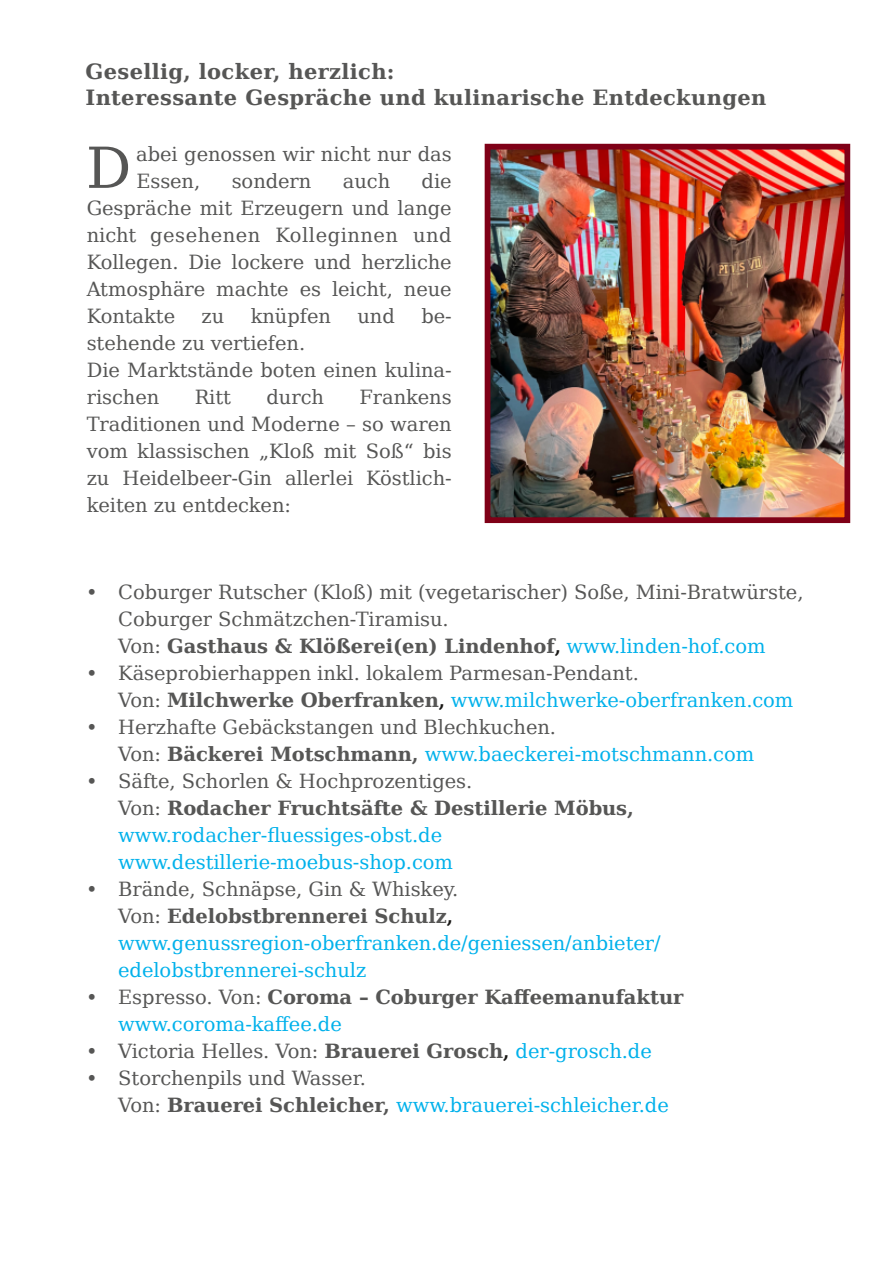
<style>
.page{position:relative;width:893px;height:1263px;background:#fff}
.page>*{position:absolute;margin:0;border:0;box-sizing:border-box;transform-origin:0 0}
.t1{font:56.55px "DejaVu Serif";color:#565655}
.t2{font:700 21px/25.5px "DejaVu Serif";letter-spacing:.015em;color:#565655}
.t3{font:19.5px/27px "DejaVu Serif";letter-spacing:-.005em;color:#565655}
.t4{font:19.5px/27px "DejaVu Serif";letter-spacing:-.005em;color:#00b1eb}
.t5{font:700 19.5px/27px "DejaVu Serif";letter-spacing:-.005em;color:#565655}
.s1{font-weight:700}
.s2{font-weight:700;font-size:18px;color:#181715}
.s3{color:#00b1eb}
.s4{color:#565655}
.s5{font-weight:700;color:#565655}
.s6{font-weight:400}
.s7{font-weight:400;color:#00b1eb}
</style>
<div class="page">
<img style="left:492px;top:151px;width:351px;height:365px">
<div style="left:485px;top:144px;width:365px;height:379px;border:6px solid #7f0017"></div>
<p class="t2" style="left:86px;top:59px;width:682px">Gesellig, locker, herzlich:<br>Interessante Gespräche und kulinarische Entdeckungen</p>
<h1 class="t1" style="left:86px;top:135px;width:47px">D</h1>
<p class="t3" style="left:136px;top:141px;width:317px">abei genossen wir nicht nur das<br>Essen,</p>
<p class="t3" style="left:87px;top:168px;width:366px;text-align:justify;text-indent:335px">die Gespräche mit Erzeugern und lange nicht gesehenen Kolleginnen und Kollegen. Die lockere und herzliche Atmosphäre machte es leicht, neue Kontakte</p>
<p class="t3" style="left:232px;top:168px;width:81px">sondern</p>
<p class="t3" style="left:343px;top:168px;width:49px">auch</p>
<p class="t3" style="left:202px;top:303px;width:24px">zu</p>
<p class="t3" style="left:251px;top:303px;width:82px">knüpfen</p>
<p class="t3" style="left:357px;top:303px;width:39px">und</p>
<p class="t3" style="left:421px;top:303px;width:32px">be-</p>
<p class="t3" style="left:87px;top:330px;width:366px">stehende zu vertiefen.<br>Die Marktstände boten einen kulina&shy;rischen</p>
<p class="t3" style="left:87px;top:384px;width:366px;text-align:justify;text-indent:273px">Frankens Traditionen und Moderne – so waren vom klassischen „Kloß mit Soß“ bis zu Heidelbeer-Gin allerlei Köstlich&shy;keiten zu entdecken:</p>
<p class="t3" style="left:195px;top:384px;width:38px">Ritt</p>
<p class="t3" style="left:266px;top:384px;width:59px">durch</p>
<p class="t3" style="left:118px;top:579px;width:687px;text-indent:-32px">• Coburger Rutscher (Kloß) mit (vegetarischer) Soße, Mini-Bratwürste,<br>Coburger Schmätzchen-Tiramisu.<br>Von: <span class="s1">Gasthaus &amp; Klößerei(en) Lindenhof</span><span class="s2">,</span> <span class="s3">www.linden-hof.com</span></p>
<p class="t3" style="left:118px;top:660px;width:677px;text-indent:-32px">• Käseprobierhappen inkl. lokalem Parmesan-Pendant.<br>Von: <span class="s1">Milchwerke Oberfranken</span><span class="s2">,</span> <span class="s3">www.milchwerke-oberfranken.com</span></p>
<p class="t3" style="left:118px;top:714px;width:638px;text-indent:-32px">• Herzhafte Gebäckstangen und Blechkuchen.<br>Von: <span class="s1">Bäckerei Motschmann,</span> <span class="s3">www.baeckerei-motschmann.com</span></p>
<p class="t4" style="left:118px;top:768px;width:517px;text-indent:-32px"><span class="s4">• Säfte, Schorlen &amp; Hochprozentiges.<br>Von:</span> <span class="s5">Rodacher Fruchtsäfte &amp; Destillerie Möbus, </span>www.rodacher-fluessiges-obst.de www.destillerie-moebus-shop.com</p>
<p class="t4" style="left:118px;top:876px;width:544px;text-indent:-32px"><span class="s4">• Brände, Schnäpse, Gin &amp; Whiskey.<br>Von:</span> <span class="s5">Edelobstbrennerei Schulz</span><span class="s2">, </span>www.genussregion-oberfranken.de/geniessen/anbieter/ edelobstbrennerei-schulz</p>
<p class="t5" style="left:118px;top:984px;width:567px;text-indent:-32px"><span class="s6">• Espresso. Von:</span> Coroma – Coburger Kaffeemanufaktur <span class="s7">www.coroma-kaffee.de</span></p>
<p class="t3" style="left:86px;top:1038px;width:567px">• Victoria Helles. Von: <span class="s1">Brauerei Grosch</span><span class="s2">,</span> <span class="s3">der-grosch.de</span></p>
<p class="t3" style="left:118px;top:1065px;width:552px;text-indent:-32px">• Storchenpils und Wasser.<br>Von: <span class="s1">Brauerei Schleicher,</span> <span class="s3">www.brauerei-schleicher.de</span></p>
</div>
